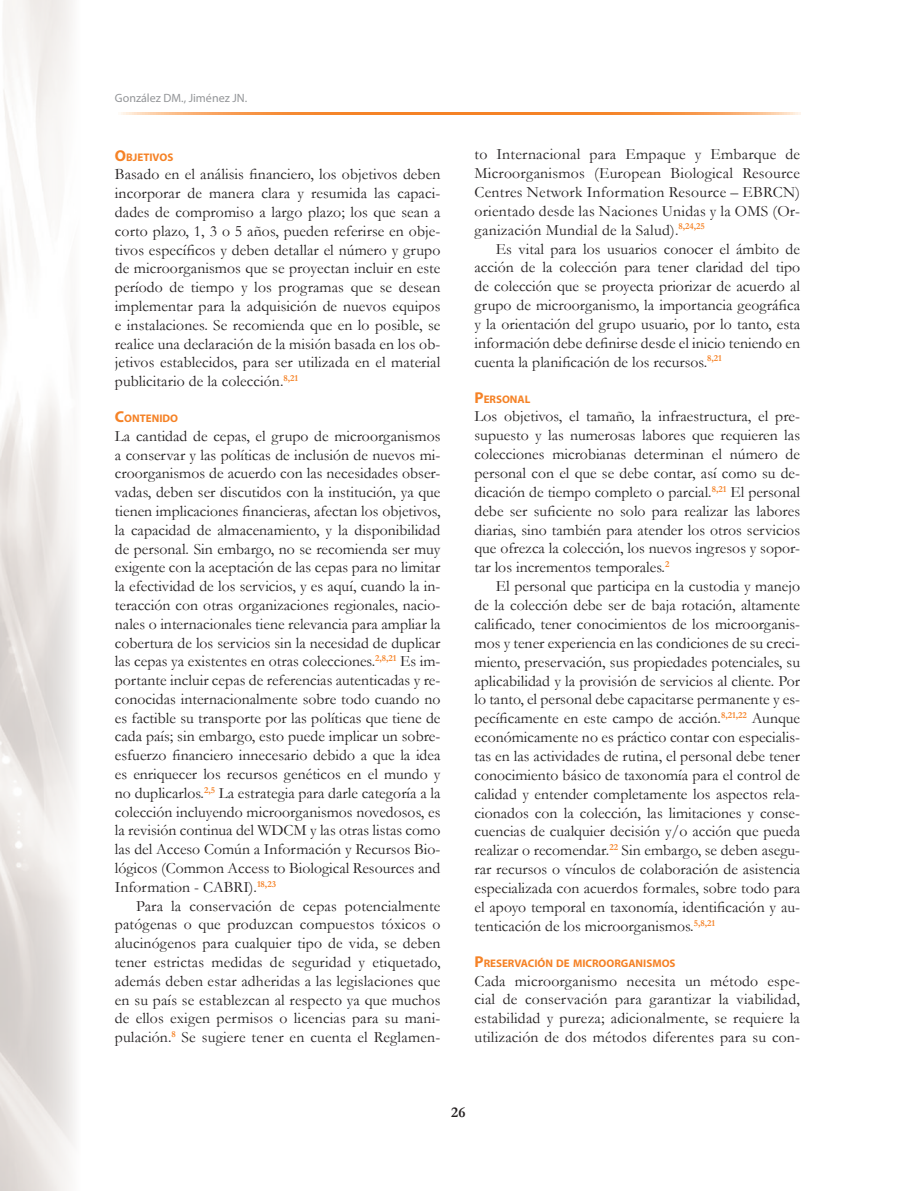
<style>
.page{position:relative;width:915px;height:1191px;background:#fff}
.page>*{position:absolute;margin:0;border:0;box-sizing:border-box;transform-origin:0 0}
.t1{font:15.75px/18.8px "Garamond";letter-spacing:.005em;color:#231f20;text-align:justify}
.t2{font:700 15px "Garamond";color:#231f20}
.t3{font:12px "Myriad Pro";color:#939598}
.t4{font:700 10.95px "Myriad Pro";color:#f58226}
.s1{font-size:15.75px}
</style>
<div class="page">
<svg style="left:121px;top:112px;width:678px;height:2px"></svg>
<p class="t3" style="left:115px;top:90px;width:134px">González DM., Jiménez JN.</p>
<p class="t4" style="left:115px;top:150px;width:60px"><span class="s1">O</span>BJETIVOS</p>
<p class="t1" style="left:115px;top:165px;width:327px">Basado en el análisis financiero, los objetivos deben incorporar de manera clara y resumida las capaci&shy;dades de compromiso a largo plazo; los que sean a corto plazo, 1, 3 o 5 años, pueden referirse en obje&shy;tivos específicos y deben detallar el número y grupo de microorganismos que se proyectan incluir en este período de tiempo y los programas que se desean implementar para la adquisición de nuevos equipos e instalaciones. Se recomienda que en lo posible, se realice una declaración de la misión basada en los ob&shy;jetivos establecidos, para ser utilizada en el material publicitario de la colección.<sup>8,21</sup></p>
<p class="t4" style="left:115px;top:411px;width:65px"><span class="s1">C</span>ONTENIDO</p>
<p class="t1" style="left:115px;top:426px;width:327px">La cantidad de cepas, el grupo de microorganismos a conservar y las políticas de inclusión de nuevos mi&shy;croorganismos de acuerdo con las necesidades obser&shy;vadas, deben ser discutidos con la institución, ya que tienen implicaciones financieras, afectan los objetivos, la capacidad de almacenamiento, y la disponibilidad de personal. Sin embargo, no se recomienda ser muy exigente con la aceptación de las cepas para no limitar la efectividad de los servicios, y es aquí, cuando la in&shy;teracción con otras organizaciones regionales, nacio&shy;nales o internacionales tiene relevancia para ampliar la cobertura de los servicios sin la necesidad de duplicar las cepas ya existentes en otras colecciones.<sup>2,8,21</sup> Es im&shy;portante incluir cepas de referencias autenticadas y re&shy;conocidas internacionalmente sobre todo cuando no es factible su transporte por las políticas que tiene de cada país; sin embargo, esto puede implicar un sobre&shy;esfuerzo financiero innecesario debido a que la idea es enriquecer los recursos genéticos en el mundo y no duplicarlos.<sup>2,5</sup> La estrategia para darle categoría a la colección incluyendo microorganismos novedosos, es la revisión continua del WDCM y las otras listas como las del Acceso Común a Información y Recursos Bio&shy;lógicos (Common Access to Biological Resources and Information - CABRI).<sup>18,23</sup></p>
<p class="t1" style="left:115px;top:896px;width:327px;text-indent:21px">Para la conservación de cepas potencialmente patógenas o que produzcan compuestos tóxicos o alucinógenos para cualquier tipo de vida, se deben tener estrictas medidas de seguridad y etiquetado, además deben estar adheridas a las legislaciones que en su país se establezcan al respecto ya que muchos de ellos exigen permisos o licencias para su mani&shy;pulación.<sup>8</sup> Se sugiere tener en cuenta el Reglamen-</p>
<p class="t1" style="left:474px;top:144px;width:327px">to Internacional para Empaque y Embarque de Microorganismos (European Biological Resource Centres Network Information Resource – EBRCN) orientado desde las Naciones Unidas y la OMS (Or&shy;ganización Mundial de la Salud).<sup>8,24,25</sup></p>
<p class="t1" style="left:474px;top:239px;width:327px;text-indent:21px">Es vital para los usuarios conocer el ámbito de acción de la colección para tener claridad del tipo de colección que se proyecta priorizar de acuerdo al grupo de microorganismo, la importancia geográfica y la orientación del grupo usuario, por lo tanto, esta información debe definirse desde el inicio teniendo en cuenta la planificación de los recursos.<sup>8,21</sup></p>
<p class="t4" style="left:474px;top:392px;width:57px"><span class="s1">P</span>ERSONAL</p>
<p class="t1" style="left:474px;top:406px;width:327px">Los objetivos, el tamaño, la infraestructura, el pre&shy;supuesto y las numerosas labores que requieren las colecciones microbianas determinan el número de personal con el que se debe contar, así como su de&shy;dicación de tiempo completo o parcial.<sup>8,21</sup> El personal debe ser suficiente no solo para realizar las labores diarias, sino también para atender los otros servicios que ofrezca la colección, los nuevos ingresos y sopor&shy;tar los incrementos temporales.<sup>2</sup></p>
<p class="t1" style="left:474px;top:576px;width:327px;text-indent:21px">El personal que participa en la custodia y manejo de la colección debe ser de baja rotación, altamente calificado, tener conocimientos de los microorganis&shy;mos y tener experiencia en las condiciones de su creci&shy;miento, preservación, sus propiedades potenciales, su aplicabilidad y la provisión de servicios al cliente. Por lo tanto, el personal debe capacitarse permanente y es&shy;pecíficamente en este campo de acción.<sup>8,21,22</sup> Aunque económicamente no es práctico contar con especialis&shy;tas en las actividades de rutina, el personal debe tener conocimiento básico de taxonomía para el control de calidad y entender completamente los aspectos rela&shy;cionados con la colección, las limitaciones y conse&shy;cuencias de cualquier decisión y/o acción que pueda realizar o recomendar.<sup>22</sup> Sin embargo, se deben asegu&shy;rar recursos o vínculos de colaboración de asistencia especializada con acuerdos formales, sobre todo para el apoyo temporal en taxonomía, identificación y au&shy;tenticación de los microorganismos.<sup>5,8,21</sup></p>
<p class="t4" style="left:474px;top:955px;width:202px"><span class="s1">P</span>RESERVACIÓN DE MICROORGANISMOS</p>
<p class="t1" style="left:474px;top:970px;width:327px">Cada microorganismo necesita un método espe&shy;cial de conservación para garantizar la viabilidad, estabilidad y pureza; adicionalmente, se requiere la utilización de dos métodos diferentes para su con-</p>
<p class="t2" style="left:451px;top:1102px;width:16px">26</p>
</div>
